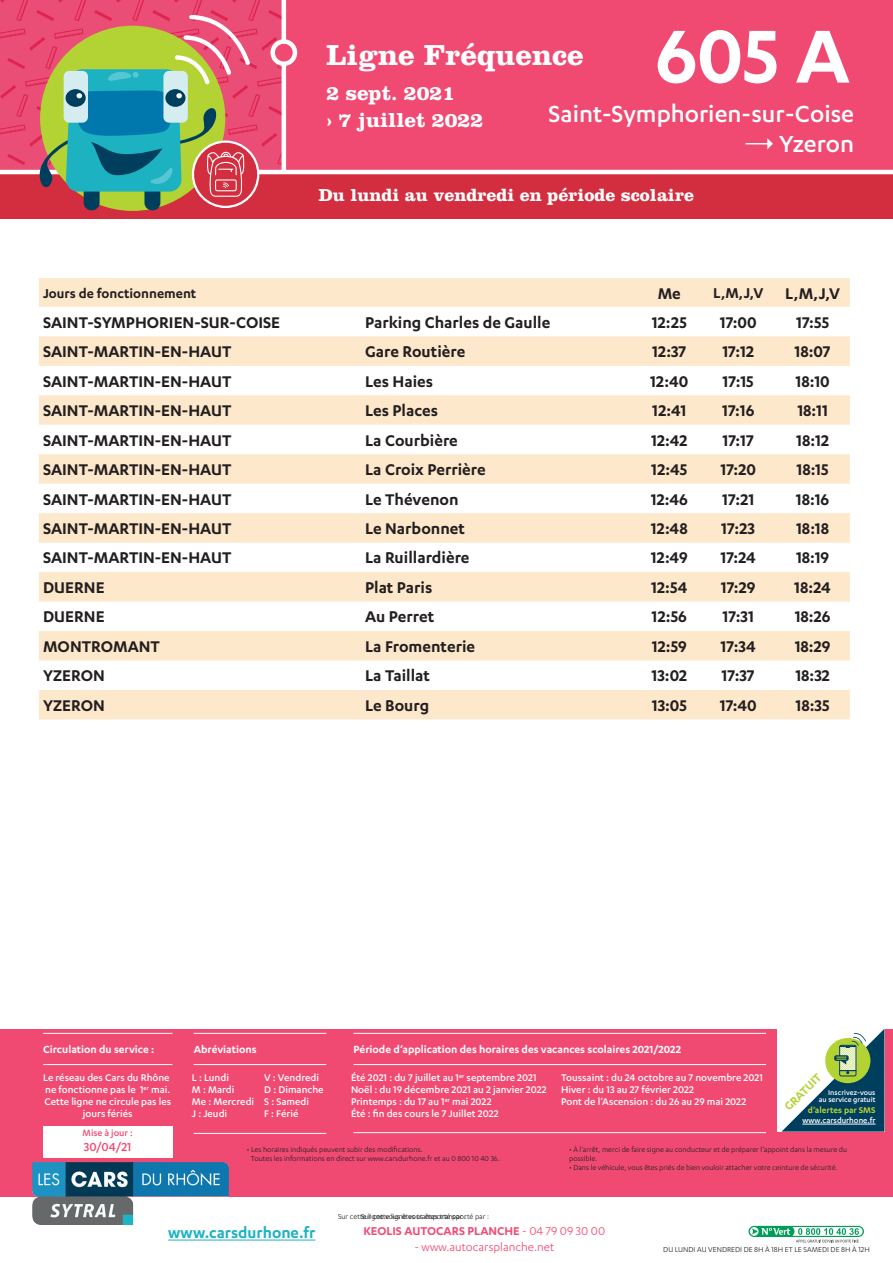
<style>
.page{position:relative;width:893px;height:1263px;background:#fff}
.page>*{position:absolute;margin:0;border:0;box-sizing:border-box;transform-origin:0 0}
.Num_Ligne{font:600 87px "Karbon";color:#fff}
.t1{font:700 30px "Clarendon LT Std";color:#fff}
.t2{font:500 27px "Karbon";color:#fff}
.t3{font:700 21px "Clarendon LT Std";color:#fff}
.t4{font:600 18px "Karbon";color:#231f20}
.Periode{font:700 18px "Clarendon LT Std";color:#fff}
.t5{font:600 17.55px "Karbon";color:#1cb2c2}
.t6{font:600 16.5px "Karbon";color:#231f20}
.t7{font:600 15px "Karbon";color:#231f20}
.t8{font:500 13.5px "Karbon";color:#f04a73}
.t9{font:600 13.2px "Karbon";color:#f04a73}
.t10{font:13.2px "Karbon";color:#f04a73}
.t11{font:600 13.05px "Karbon";color:#b3d234}
.t12{font:600 12px "Karbon";color:#fff}
.t13{font:500 11.25px/12px "Karbon";color:#fff}
.t14{font:500 10.5px "Karbon";color:#f04a73}
.t15{font:600 9.75px "Karbon";color:#b3d234}
.t16{font:500 9px "Karbon";color:#fff}
.t17{font:8.25px/9px "Karbon";color:#231f20}
.t18{font:500 8.25px/7.5px "Karbon";color:#fff;text-align:right}
.s1{font-weight:400}
</style>
<div class="page">
<div style="left:0;top:1029px;width:893px;height:167px;background:#f04a73"></div>
<hr style="left:168px;top:1239px;width:147px;height:1px;background:#1cb2c2">
<img style="left:33px;top:1163px;width:195px;height:62px">
<hr style="left:43px;top:1033px;width:129px;height:1px;background:#fff">
<hr style="left:43px;top:1064px;width:129px;height:1px;background:#fff">
<hr style="left:194px;top:1033px;width:132px;height:1px;background:#fff">
<hr style="left:194px;top:1064px;width:132px;height:1px;background:#fff">
<hr style="left:194px;top:1133px;width:132px;height:1px;background:#fff">
<hr style="left:354px;top:1033px;width:412px;height:1px;background:#fff">
<hr style="left:354px;top:1064px;width:412px;height:1px;background:#fff">
<hr style="left:354px;top:1132px;width:412px;height:1px;background:#fff">
<div style="left:43px;top:1126px;width:129px;height:31px;background:#fff"></div>
<div style="left:0;top:0;width:893px;height:219px;background:#f04a73"></div>
<svg style="left:0;top:0;width:282px;height:170px"></svg>
<div style="left:0;top:172px;width:893px;height:47px;background:#d22e3f"></div>
<hr style="left:0;top:170px;width:893px;height:4px;background:#fff">
<hr style="left:282px;top:0;width:4px;height:172px;background:#fff">
<svg style="left:273px;top:42px;width:22px;height:22px"></svg>
<div style="left:270px;top:39px;width:27px;height:27px;border:4px solid #fff;border-radius:50%"></div>
<div style="left:84px;top:183px;width:16px;height:27px;background:#003e5e;border-radius:8px"></div>
<div style="left:144px;top:183px;width:16px;height:27px;background:#003e5e;border-radius:8px"></div>
<svg style="left:193px;top:142px;width:65px;height:65px"></svg>
<div style="left:192px;top:140px;width:67px;height:68px;border:2px solid #fff;border-radius:50%"></div>
<svg style="left:35px;top:15px;width:215px;height:184px"></svg>
<div style="left:777px;top:1028px;width:107px;height:103px;background:#fff"></div>
<svg style="left:782px;top:1029px;width:102px;height:102px"></svg>
<hr style="left:802px;top:1124px;width:73px;height:1px;background:#fff">
<svg style="left:747px;top:1225px;width:118px;height:13px"></svg>
<svg style="left:748px;top:1226px;width:116px;height:16px"></svg>
<svg style="left:39px;top:278px;width:811px;height:441px;fill:#fee8cb"></svg>
<svg style="left:746px;top:138px;width:27px;height:11px"></svg>
<p class="Num_Ligne" style="left:655px;top:7px;width:196px">605 A</p>
<p class="t1" style="left:326px;top:36px;width:259px">Ligne Fréquence</p>
<p class="t3" style="left:326px;top:80px;width:130px">2 sept. 2021</p>
<p class="t2" style="left:549px;top:98px;width:307px">Saint-Symphorien-sur-Coise</p>
<p class="t2" style="left:779px;top:128px;width:77px">Yzeron</p>
<p class="t3" style="left:326px;top:107px;width:158px">› 7 juillet 2022</p>
<p class="Periode" style="left:319px;top:185px;width:377px">Du lundi au vendredi en période scolaire</p>
<p class="t7" style="left:43px;top:285px;width:155px">Jours de fonctionnement</p>
<p class="t4" style="left:658px;top:283px;width:25px">Me</p>
<p class="t6" style="left:713px;top:284px;width:52px">L,M,J,V</p>
<p class="t4" style="left:785px;top:283px;width:56px">L,M,J,V</p>
<p class="t4" style="left:43px;top:312px;width:239px">SAINT-SYMPHORIEN-SUR-COISE</p>
<p class="t4" style="left:365px;top:312px;width:187px">Parking Charles de Gaulle</p>
<p class="t4" style="left:652px;top:312px;width:37px">12:25</p>
<p class="t4" style="left:720px;top:312px;width:38px">17:00</p>
<p class="t4" style="left:796px;top:312px;width:35px">17:55</p>
<p class="t4" style="left:43px;top:342px;width:190px">SAINT-MARTIN-EN-HAUT</p>
<p class="t4" style="left:365px;top:342px;width:102px">Gare Routière</p>
<p class="t4" style="left:652px;top:342px;width:36px">12:37</p>
<p class="t4" style="left:722px;top:342px;width:33px">17:12</p>
<p class="t4" style="left:794px;top:342px;width:38px">18:07</p>
<p class="t4" style="left:43px;top:371px;width:190px">SAINT-MARTIN-EN-HAUT</p>
<p class="t4" style="left:365px;top:371px;width:70px">Les Haies</p>
<p class="t4" style="left:650px;top:371px;width:40px">12:40</p>
<p class="t4" style="left:723px;top:371px;width:33px">17:15</p>
<p class="t4" style="left:795px;top:371px;width:36px">18:10</p>
<p class="t4" style="left:43px;top:400px;width:190px">SAINT-MARTIN-EN-HAUT</p>
<p class="t4" style="left:365px;top:400px;width:75px">Les Places</p>
<p class="t4" style="left:652px;top:400px;width:36px">12:41</p>
<p class="t4" style="left:722px;top:400px;width:34px">17:16</p>
<p class="t4" style="left:797px;top:400px;width:32px">18:11</p>
<p class="t4" style="left:43px;top:430px;width:190px">SAINT-MARTIN-EN-HAUT</p>
<p class="t4" style="left:365px;top:430px;width:94px">La Courbière</p>
<p class="t4" style="left:651px;top:430px;width:38px">12:42</p>
<p class="t4" style="left:722px;top:430px;width:33px">17:17</p>
<p class="t4" style="left:796px;top:430px;width:34px">18:12</p>
<p class="t4" style="left:43px;top:459px;width:190px">SAINT-MARTIN-EN-HAUT</p>
<p class="t4" style="left:365px;top:459px;width:122px">La Croix Perrière</p>
<p class="t4" style="left:651px;top:459px;width:38px">12:45</p>
<p class="t4" style="left:720px;top:459px;width:37px">17:20</p>
<p class="t4" style="left:796px;top:459px;width:34px">18:15</p>
<p class="t4" style="left:43px;top:489px;width:190px">SAINT-MARTIN-EN-HAUT</p>
<p class="t4" style="left:365px;top:489px;width:95px">Le Thévenon</p>
<p class="t4" style="left:651px;top:489px;width:39px">12:46</p>
<p class="t4" style="left:722px;top:489px;width:34px">17:21</p>
<p class="t4" style="left:796px;top:489px;width:35px">18:16</p>
<p class="t4" style="left:43px;top:518px;width:190px">SAINT-MARTIN-EN-HAUT</p>
<p class="t4" style="left:365px;top:518px;width:101px">Le Narbonnet</p>
<p class="t4" style="left:651px;top:518px;width:38px">12:48</p>
<p class="t4" style="left:721px;top:518px;width:35px">17:23</p>
<p class="t4" style="left:796px;top:518px;width:35px">18:18</p>
<p class="t4" style="left:43px;top:548px;width:190px">SAINT-MARTIN-EN-HAUT</p>
<p class="t4" style="left:365px;top:548px;width:106px">La Ruillardière</p>
<p class="t4" style="left:651px;top:548px;width:38px">12:49</p>
<p class="t4" style="left:720px;top:548px;width:37px">17:24</p>
<p class="t4" style="left:796px;top:548px;width:35px">18:19</p>
<p class="t4" style="left:43px;top:577px;width:63px">DUERNE</p>
<p class="t4" style="left:365px;top:577px;width:69px">Plat Paris</p>
<p class="t4" style="left:651px;top:577px;width:38px">12:54</p>
<p class="t4" style="left:721px;top:577px;width:36px">17:29</p>
<p class="t4" style="left:794px;top:577px;width:38px">18:24</p>
<p class="t4" style="left:43px;top:607px;width:63px">DUERNE</p>
<p class="t4" style="left:365px;top:607px;width:71px">Au Perret</p>
<p class="t4" style="left:652px;top:607px;width:37px">12:56</p>
<p class="t4" style="left:723px;top:607px;width:33px">17:31</p>
<p class="t4" style="left:795px;top:607px;width:37px">18:26</p>
<p class="t4" style="left:43px;top:636px;width:118px">MONTROMANT</p>
<p class="t4" style="left:365px;top:636px;width:112px">La Fromenterie</p>
<p class="t4" style="left:652px;top:636px;width:37px">12:59</p>
<p class="t4" style="left:721px;top:636px;width:37px">17:34</p>
<p class="t4" style="left:795px;top:636px;width:37px">18:29</p>
<p class="t4" style="left:43px;top:666px;width:63px">YZERON</p>
<p class="t4" style="left:365px;top:666px;width:66px">La Taillat</p>
<p class="t4" style="left:651px;top:666px;width:37px">13:02</p>
<p class="t4" style="left:722px;top:666px;width:35px">17:37</p>
<p class="t4" style="left:795px;top:666px;width:36px">18:32</p>
<p class="t4" style="left:43px;top:695px;width:63px">YZERON</p>
<p class="t4" style="left:365px;top:695px;width:66px">Le Bourg</p>
<p class="t4" style="left:652px;top:695px;width:37px">13:05</p>
<p class="t4" style="left:720px;top:695px;width:38px">17:40</p>
<p class="t4" style="left:796px;top:695px;width:35px">18:35</p>
<p class="t12" style="left:43px;top:1043px;width:113px">Circulation du service :</p>
<p class="t13" style="left:43px;top:1071px;width:129px;text-align:center">Le réseau des Cars du Rhône ne fonctionne pas le 1<sup>er</sup> mai.<br>Cette ligne ne circule pas les jours fériés</p>
<p class="t14" style="left:83px;top:1127px;width:52px">Mise à jour :</p>
<p class="t8" style="left:84px;top:1139px;width:49px">30/04/21</p>
<p class="t12" style="left:194px;top:1043px;width:65px">Abréviations</p>
<p class="t12" style="left:354px;top:1043px;width:329px">Période d’application des horaires des vacances scolaires 2021/2022</p>
<p class="t13" style="left:351px;top:1071px;width:197px">Été 2021 : du 7 juillet au 1<sup>er</sup> septembre 2021<br>Noël : du 19 décembre 2021 au 2 janvier 2022<br>Printemps : du 17 au 1<sup>er</sup> mai 2022<br>Été : fin des cours le 7 Juillet 2022</p>
<p class="t13" style="left:561px;top:1071px;width:203px">Toussaint : du 24 octobre au 7 novembre 2021<br>Hiver : du 13 au 27 février 2022<br>Pont de l’Ascension : du 26 au 29 mai 2022</p>
<p class="t13" style="left:192px;top:1071px;width:64px">L : Lundi<br>M : Mardi<br>Me : Mercredi<br>J : Jeudi</p>
<p class="t13" style="left:264px;top:1071px;width:61px">V : Vendredi<br>D : Dimanche<br>S : Samedi<br>F : Férié</p>
<p class="t11" style="left:781px;top:1103px;width:48px;rotate:-45deg">GRATUIT</p>
<p class="t18" style="left:819px;top:1088px;width:58px">Inscrivez-vous au service gratuit</p>
<p class="t15" style="left:808px;top:1105px;width:69px">d’alertes par SMS</p>
<p class="t16" style="left:802px;top:1115px;width:75px">www.carsdurhone.fr</p>
<p class="t17" style="left:251px;top:1145px;width:250px;text-indent:-4px">• Les horaires indiqués peuvent subir des modifications.<br>Toutes les informations en direct sur www.carsdurhone.fr et au 0 800 10 40 36.</p>
<p class="t17" style="left:569px;top:1145px;width:279px">• À l’arrêt, merci de faire signe au conducteur et de préparer l’appoint dans la mesure du possible.</p>
<p class="t17" style="left:569px;top:1163px;width:270px">• Dans le véhicule, vous êtes priés de bien vouloir attacher votre ceinture de sécurité.</p>
<p class="t17" style="left:338px;top:1211px;width:130px">Sur cette ligne vous êtes transporté par :</p>
<p class="t17" style="left:361px;top:1211px;width:130px">Sur cette ligne vous êtes transporté par :</p>
<p class="t5" style="left:168px;top:1223px;width:149px">www.carsdurhone.fr</p>
<p class="t9" style="left:363px;top:1224px;width:243px">KEOLIS AUTOCARS PLANCHE <span class="s1">- 04 79 09 30 00</span></p>
<p class="t10" style="left:414px;top:1240px;width:141px">- www.autocarsplanche.net</p>
<p class="t17" style="left:663px;top:1245px;width:208px">DU LUNDI AU VENDREDI DE 8H À 18H ET LE SAMEDI DE 8H À 12H</p>
</div>
